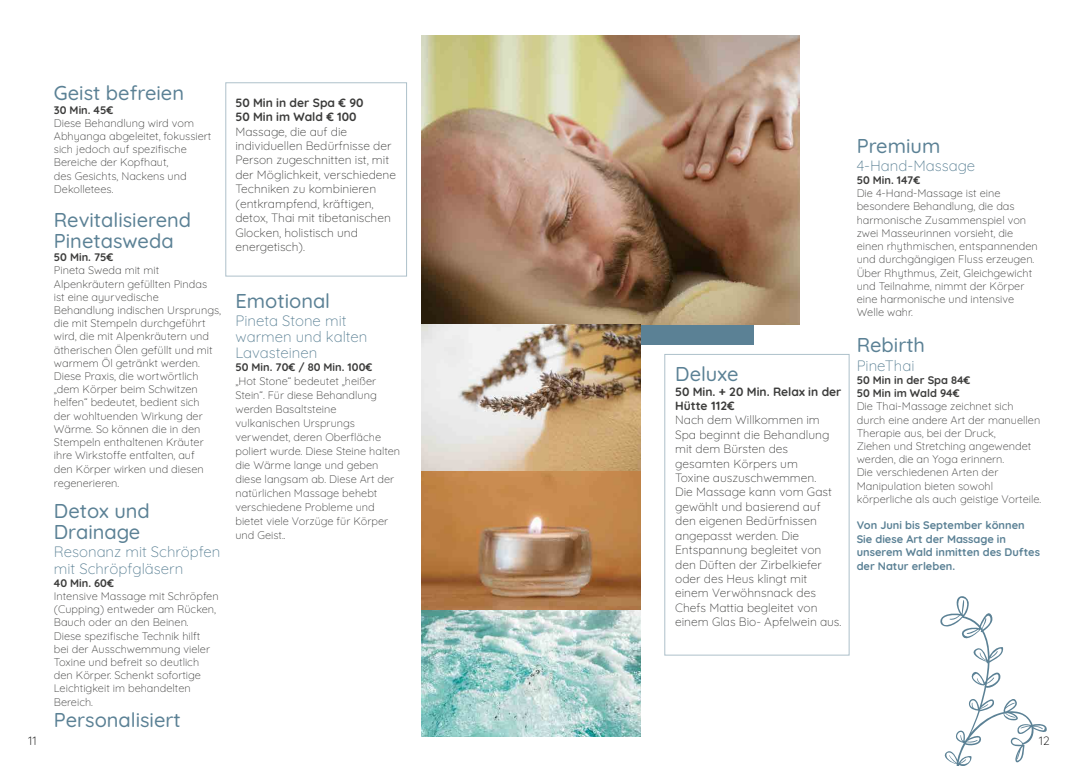
<style>
.page{position:relative;width:1078px;height:766px;background:#fff}
.page>*{position:absolute;margin:0;border:0;box-sizing:border-box;transform-origin:0 0}
.t1{font:500 20px/21px "Quicksand";color:#5b8195}
.t2{font:300 15px/16px "Quicksand";color:#5b8195}
.t3{font:300 12px/14.4px "Quicksand";color:#3c3c3b}
.t4{font:700 12px/14.4px "Quicksand";color:#3c3c3b}
.t5{font:300 12px "Quicksand";color:#000}
.t6{font:300 11px/13.2px "Quicksand";color:#3c3c3b}
.t7{font:700 11px/13.2px "Quicksand";color:#5b8195}
.t8{font:700 11px/13.2px "Quicksand";color:#3c3c3b}
</style>
<div class="page">
<div style="left:473px;top:111px;width:280px;height:234px;background:#5b8195"></div>
<img style="left:422px;top:35px;width:377px;height:289px">
<svg style="left:940px;top:596px;width:107px;height:169px"></svg>
<img style="left:422px;top:324px;width:218px;height:412px">
<h1 class="t1" style="left:54px;top:81px;width:132px">Geist befreien</h1>
<p class="t8" style="left:54px;top:102px;width:61px">30 Min. 45€</p>
<p class="t6" style="left:54px;top:115px;width:159px">Diese Behandlung wird vom<br>Abhyanga abgeleitet, fokussiert sich jedoch auf spezifische<br>Bereiche der Kopfhaut,<br>des Gesichts, Nackens und<br>Dekolletees.</p>
<h1 class="t1" style="left:54px;top:207px;width:139px">Revitalisierend<br>Pinetasweda</h1>
<p class="t8" style="left:54px;top:249px;width:61px">50 Min. 75€</p>
<p class="t6" style="left:54px;top:262px;width:169px">Pineta Sweda mit mit<br>Alpenkräutern gefüllten Pindas<br>ist eine ayurvedische<br>Behandlung indischen Ursprungs, die mit Stempeln durchgeführt wird, die mit Alpenkräutern und ätherischen Ölen gefüllt und mit warmem Öl getränkt werden.<br>Diese Praxis, die wortwörtlich „dem Körper beim Schwitzen helfen“ bedeutet, bedient sich<br>der wohltuenden Wirkung der<br>Wärme. So können die in den<br>Stempeln enthaltenen Kräuter ihre Wirkstoffe entfalten, auf<br>den Körper wirken und diesen regenerieren.</p>
<h1 class="t1" style="left:54px;top:498px;width:97px">Detox und<br>Drainage</h1>
<h2 class="t2" style="left:54px;top:541px;width:168px;line-height:17px">Resonanz mit Schröpfen mit Schröpfgläsern</h2>
<p class="t8" style="left:54px;top:575px;width:62px">40 Min. 60€</p>
<p class="t6" style="left:54px;top:588px;width:166px">Intensive Massage mit Schröpfen (Cupping) entweder am Rücken,<br>Bauch oder an den Beinen.<br>Diese spezifische Technik hilft<br>bei der Ausschwemmung vieler<br>Toxine und befreit so deutlich den Körper. Schenkt sofortige<br>Leichtigkeit im behandelten<br>Bereich.</p>
<h1 class="t1" style="left:54px;top:707px;width:128px">Personalisiert</h1>
<p class="t4" style="left:235px;top:94px;width:130px">50 Min in der Spa € 90<br>50 Min im Wald € 100</p>
<p class="t3" style="left:235px;top:123px;width:162px">Massage, die auf die individuellen Bedürfnisse der<br>Person zugeschnitten ist, mit der Möglichkeit, verschiedene<br>Techniken zu kombinieren (entkrampfend, kräftigen, detox, Thai mit tibetanischen<br>Glocken, holistisch und energetisch).</p>
<h1 class="t1" style="left:235px;top:288px;width:96px">Emotional</h1>
<h2 class="t2" style="left:235px;top:311px;width:133px">Pineta Stone mit warmen und kalten<br>Lavasteinen</h2>
<p class="t8" style="left:235px;top:359px;width:138px">50 Min. 70€ / 80 Min. 100€</p>
<p class="t6" style="left:235px;top:373px;width:166px;line-height:14px">„Hot Stone“ bedeutet „heißer<br>Stein“. Für diese Behandlung werden Basaltsteine vulkanischen Ursprungs verwendet, deren Oberfläche poliert wurde. Diese Steine halten die Wärme lange und geben diese langsam ab. Diese Art der natürlichen Massage behebt verschiedene Probleme und bietet viele Vorzüge für Körper und Geist..</p>
<h1 class="t1" style="left:675px;top:361px;width:65px">Deluxe</h1>
<p class="t4" style="left:675px;top:383px;width:168px">50 Min. + 20 Min. Relax in der<br>Hütte 112€</p>
<p class="t3" style="left:675px;top:411px;width:168px">Nach dem Willkommen im<br>Spa beginnt die Behandlung mit dem Bürsten des gesamten Körpers um<br>Toxine auszuschwemmen.<br>Die Massage kann vom Gast gewählt und basierend auf den eigenen Bedürfnissen angepasst werden. Die<br>Entspannung begleitet von den Düften der Zirbelkiefer oder des Heus klingt mit einem Verwöhnsnack des<br>Chefs Mattia begleitet von einem Glas Bio- Apfelwein aus.</p>
<h1 class="t1" style="left:856px;top:133px;width:85px">Premium</h1>
<h2 class="t2" style="left:856px;top:156px;width:120px">4-Hand-Massage</h2>
<p class="t8" style="left:856px;top:172px;width:65px">50 Min. 147€</p>
<p class="t6" style="left:856px;top:185px;width:182px">Die 4-Hand-Massage ist eine besondere Behandlung, die das harmonische Zusammenspiel von zwei Masseurinnen vorsieht, die einen rhythmischen, entspannenden und durchgängigen Fluss erzeugen.<br>Über Rhythmus, Zeit, Gleichgewicht und Teilnahme, nimmt der Körper eine harmonische und intensive<br>Welle wahr.</p>
<h1 class="t1" style="left:856px;top:332px;width:70px">Rebirth</h1>
<h2 class="t2" style="left:856px;top:356px;width:59px">PineThai</h2>
<p class="t8" style="left:856px;top:372px;width:115px">50 Min in der Spa 84€<br>50 Min im Wald 94€</p>
<p class="t6" style="left:856px;top:398px;width:186px">Die Thai-Massage zeichnet sich durch eine andere Art der manuellen<br>Therapie aus, bei der Druck,<br>Ziehen und Stretching angewendet werden, die an Yoga erinnern.<br>Die verschiedenen Arten der<br>Manipulation bieten sowohl körperliche als auch geistige Vorteile.</p>
<p class="t7" style="left:856px;top:517px;width:185px">Von Juni bis September können<br>Sie diese Art der Massage in unserem Wald inmitten des Duftes</p>
<p class="t7" style="left:856px;top:558px;width:100px">der Natur erleben.</p>
<p class="t5" style="left:28px;top:731px;width:10px">11</p>
<p class="t5" style="left:1038px;top:731px;width:12px">12</p>
</div>
